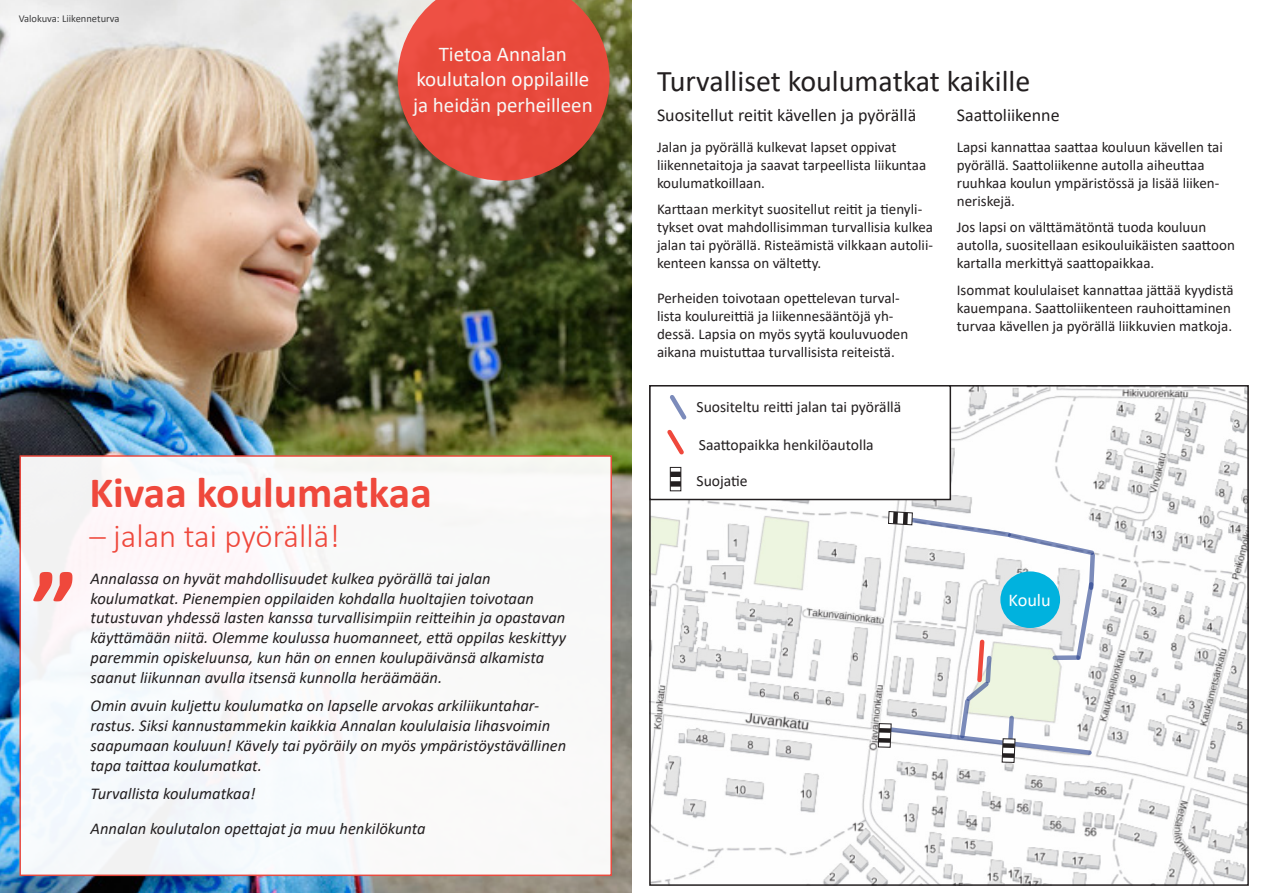
<style>
.page{position:relative;width:1263px;height:893px;background:#fff}
.page>*{position:absolute;margin:0;border:0;box-sizing:border-box;transform-origin:0 0}
.t1{font:700 105px "Calibri";color:#ef483c}
.t2{font:700 43.5px "Calibri";color:#ef483c}
.t3{font:300 33px "Calibri";color:#ef483c}
.t4{font:30px "Calibri";color:#231f20}
.t5{font:21px/25.2px "Calibri";color:#fff;text-align:center}
.alaotsikko{font:18px "Calibri";color:#231f20}
.alaotsikko-2{font:18px "Calibri";color:#fff}
.tervehdys{font:italic 16.5px/19.8px "Calibri";color:#231f20}
.alaotsikko-3{font:15.6px "Calibri";color:#231f20}
.leipä{font:15px/18px "Calibri";color:#231f20}
.alaotsikko-4{font:15px/18px "Calibri";color:#231f20}
.t6{font:10.5px "Calibri";color:#3e3e3f}
</style>
<div class="page">
<img style="left:652px;top:388px;width:594px;height:495px">
<svg style="left:877px;top:507px;width:220px;height:256px"></svg>
<div style="left:1003px;top:743px;width:12px;height:5px;background:#231f20"></div>
<div style="left:1002px;top:753px;width:12px;height:5px;background:#231f20"></div>
<div style="left:1000px;top:571px;width:60px;height:57px;background:#00b2de;border-radius:50%"></div>
<div style="left:650px;top:386px;width:300px;height:113px;background:#fff"></div>
<div style="left:649px;top:385px;width:302px;height:115px;border:2px solid #231f20"></div>
<div style="left:670px;top:467px;width:11px;height:24px;border:1px solid #231f20"></div>
<div style="left:670px;top:472px;width:11px;height:5px;background:#231f20"></div>
<div style="left:670px;top:481px;width:11px;height:6px;background:#231f20"></div>
<svg style="left:667px;top:395px;width:20px;height:60px"></svg>
<img style="left:0;top:0;width:631px;height:893px">
<div style="left:19px;top:455px;width:593px;height:421px;background:#fff;border:2px solid #ef483c"></div>
<svg style="left:398px;top:0;width:211px;height:181px;background:#d35040"></svg>
<p class="t6" style="left:19px;top:11px;width:102px">Valokuva: Liikenneturva</p>
<p class="t5" style="left:413px;top:41px;width:181px">Tietoa Annalan koulutalon oppilaille ja heidän perheilleen</p>
<p class="t1" style="left:32px;top:535px;width:47px">”</p>
<p class="t2" style="left:89px;top:461px;width:344px">Kivaa koulumatkaa</p>
<p class="t3" style="left:89px;top:516px;width:252px">– jalan tai pyörällä!</p>
<p class="tervehdys" style="left:91px;top:568px;width:477px">Annalassa on hyvät mahdollisuudet kulkea pyörällä tai jalan koulumatkat. Pienempien oppilaiden kohdalla huoltajien toivotaan tutustuvan yhdessä lasten kanssa turvallisimpiin reitteihin ja opastavan käyttämään niitä. Olemme koulussa huomanneet, että oppilas keskittyy paremmin opiskeluunsa, kun hän on ennen koulupäivänsä alkamista saanut liikunnan avulla itsensä kunnolla heräämään.</p>
<p class="tervehdys" style="left:91px;top:695px;width:477px">Omin avuin kuljettu koulumatka on lapselle arvokas arkiliikuntahar&shy;rastus. Siksi kannustammekin kaikkia Annalan koululaisia lihasvoimin saapumaan kouluun! Kävely tai pyöräily on myös ympäristöystävällinen tapa taittaa koulumatkat.</p>
<p class="tervehdys" style="left:91px;top:783px;width:167px">Turvallista koulumatkaa!</p>
<p class="tervehdys" style="left:91px;top:817px;width:337px">Annalan koulutalon opettajat ja muu henkilökunta</p>
<p class="t4" style="left:657px;top:60px;width:375px">Turvalliset koulumatkat kaikille</p>
<p class="alaotsikko" style="left:657px;top:102px;width:261px">Suositellut reitit kävellen ja pyörällä</p>
<p class="leipä" style="left:657px;top:137px;width:271px">Jalan ja pyörällä kulkevat lapset oppivat liikennetaitoja ja saavat tarpeellista liikuntaa koulumatkoillaan.</p>
<p class="leipä" style="left:657px;top:200px;width:278px">Karttaan merkityt suositellut reitit ja tienyli&shy;tykset ovat mahdollisimman turvallisia kulkea jalan tai pyörällä. Risteämistä vilkkaan autolii&shy;kenteen kanssa on vältetty.</p>
<p class="alaotsikko-4" style="left:657px;top:289px;width:253px">Perheiden toivotaan opettelevan turval&shy;lista koulureittiä ja liikennesääntöjä yh&shy;dessä. Lapsia on myös syytä kouluvuoden aikana muistuttaa turvallisista reiteistä.</p>
<p class="alaotsikko-3" style="left:696px;top:396px;width:206px">Suositeltu reitti jalan tai pyörällä</p>
<p class="alaotsikko-3" style="left:699px;top:434px;width:176px">Saattopaikka henkilöautolla</p>
<p class="alaotsikko-3" style="left:696px;top:470px;width:53px">Suojatie</p>
<p class="alaotsikko" style="left:957px;top:102px;width:104px">Saattoliikenne</p>
<p class="leipä" style="left:957px;top:137px;width:268px">Lapsi kannattaa saattaa kouluun kävellen tai pyörällä. Saattoliikenne autolla aiheuttaa ruuhkaa koulun ympäristössä ja lisää liiken&shy;neriskejä.</p>
<p class="leipä" style="left:957px;top:218px;width:280px">Jos lapsi on välttämätöntä tuoda kouluun autolla, suositellaan esikouluikäisten saattoon kartalla merkittyä saattopaikkaa.</p>
<p class="leipä" style="left:957px;top:280px;width:278px">Isommat koululaiset kannattaa jättää kyydistä kauempana. Saattoliikenteen rauhoittaminen turvaa kävellen ja pyörällä liikkuvien matkoja.</p>
<p class="alaotsikko-2" style="left:1008px;top:588px;width:44px">Koulu</p>
</div>
